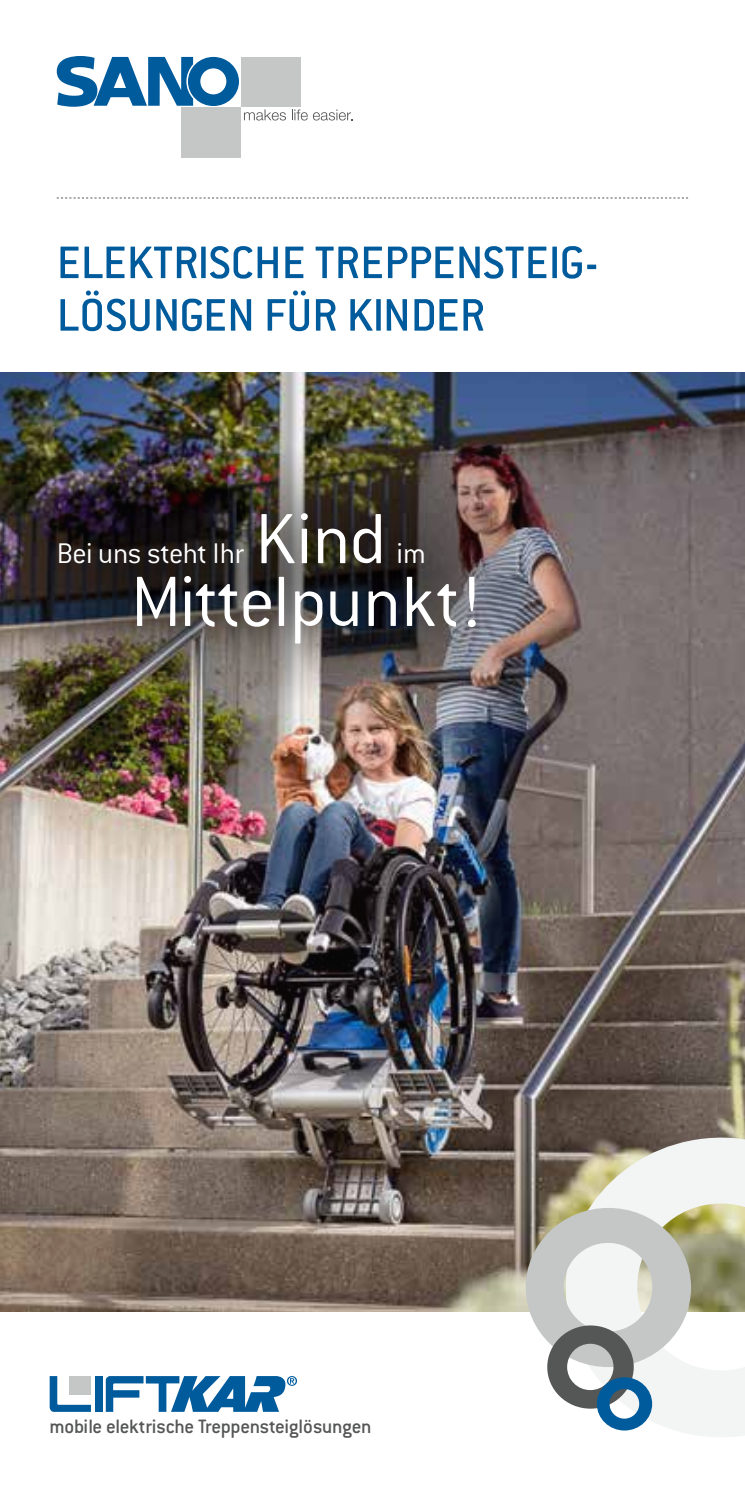
<style>
.page{position:relative;width:745px;height:1489px;background:#fff}
.page>*{position:absolute;margin:0;border:0;box-sizing:border-box;transform-origin:0 0}
.t1{font:300 78px "Conduit ITC";letter-spacing:-.01em;color:#fff}
.t2{font:500 50px/52.5px "Conduit ITC";color:#005b9d}
.t3{font:300 31.25px "Conduit ITC";letter-spacing:-.015em;color:#fff}
.t4{font:500 21.25px "Conduit ITC";letter-spacing:-.015em;color:#555756}
</style>
<div class="page">
<img style="left:0;top:372px;width:744px;height:939px">
<svg style="left:313px;top:109px;width:39px;height:11px"></svg>
<div style="left:181px;top:107px;width:60px;height:50px;background:#c5c7c7"></div>
<svg style="left:57px;top:56px;width:250px;height:64px"></svg>
<svg style="left:50px;top:1376px;width:41px;height:35px"></svg>
<div style="left:95px;top:1375px;width:7px;height:36px;background:#005b9d"></div>
<svg style="left:106px;top:1376px;width:191px;height:35px"></svg>
<div style="left:69px;top:1375px;width:22px;height:19px;background:#c5c7c7"></div>
<img style="left:2px;top:441px;width:266px;height:266px;border-radius:50%">
<img style="left:131px;top:441px;width:266px;height:266px;border-radius:50%">
<img style="left:268px;top:441px;width:267px;height:266px;border-radius:50%">
<svg style="left:57px;top:197px;width:630px;height:1px"></svg>
<svg style="left:565px;top:1137px;width:179px;height:300px"></svg>
<svg style="left:525px;top:1207px;width:165px;height:223px"></svg>
<img style="left:0;top:489px;width:1px;height:477px">
<img style="left:0;top:0;width:1px;height:475px">
<p class="t2" style="left:57px;top:236px;width:543px">ELEKTRISCHE TREPPENSTEIG-<br>LÖSUNGEN FÜR KINDER</p>
<h1 class="t1" style="left:255px;top:496px;width:133px">Kind</h1>
<p class="t3" style="left:57px;top:536px;width:189px">Bei uns steht Ihr</p>
<p class="t3" style="left:396px;top:536px;width:31px">im</p>
<h1 class="t1" style="left:130px;top:559px;width:351px">Mittelpunkt!</h1>
<p class="t4" style="left:50px;top:1413px;width:323px">mobile elektrische Treppensteiglösungen</p>
</div>
